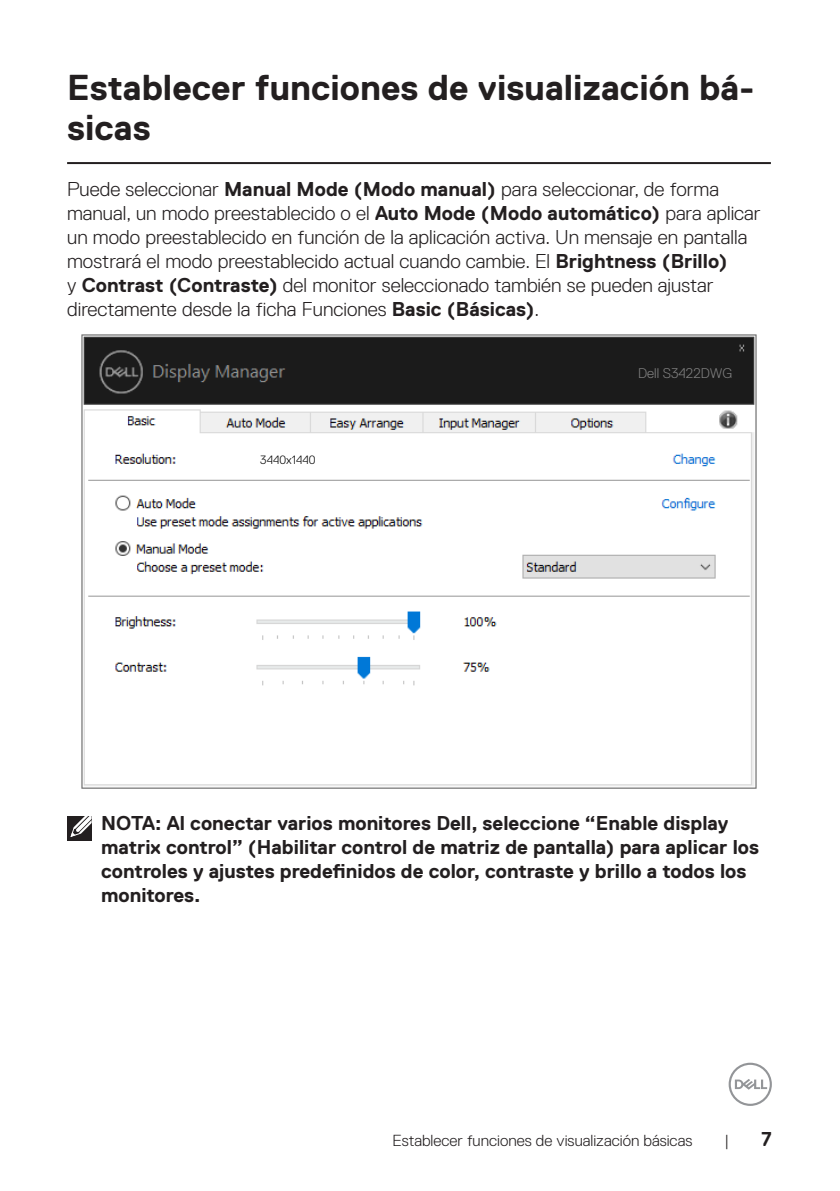
<style>
.page{position:relative;width:840px;height:1191px;background:#fff}
.page>*{position:absolute;margin:0;border:0;box-sizing:border-box;transform-origin:0 0}
.Head_1{font:700 36px/40px "Dell Replica";color:#231f20}
.Paragraph{font:300 20px/24px "Dell Replica";color:#231f20}
.Note{font:700 20px/24px "Dell Replica";color:#231f20}
.t1{font:300 16px "Dell Replica";color:#231f20}
.t2{font:300 14px "Dell Replica";color:#828282}
.t3{font:300 12px "Dell Replica";color:#000}
.s1{font-weight:700}
</style>
<div class="page">
<svg style="left:728px;top:1062px;width:43px;height:44px"></svg>
<hr style="left:67px;top:162px;width:703px;height:2px;background:#231f20">
<img style="left:81px;top:334px;width:676px;height:455px">
<div style="left:257px;top:449px;width:74px;height:18px;background:#fff"></div>
<div style="left:615px;top:363px;width:120px;height:17px;background:#1b1b1b"></div>
<div style="left:67px;top:816px;width:24px;height:24px;background:#231f20"></div>
<svg style="left:70px;top:816px;width:22px;height:22px"></svg>
<p class="Head_1" style="left:67px;top:67px;width:688px">Establecer funciones de visualización bá&shy;sicas</p>
<p class="Paragraph" style="left:67px;top:177px;width:694px">Puede seleccionar <span class="s1">Manual Mode (Modo manual)</span> para seleccionar, de forma manual, un modo preestablecido o el <span class="s1">Auto Mode (Modo automático)</span> para aplicar un modo preestablecido en función de la aplicación activa. Un mensaje en pantalla mostrará el modo preestablecido actual cuando cambie. El <span class="s1">Brightness (Brillo)<br></span>y <span class="s1">Contrast (Contraste)</span> del monitor seleccionado también se pueden ajustar directamente desde la ficha Funciones <span class="s1">Basic (Básicas)</span>.</p>
<p class="t3" style="left:260px;top:453px;width:57px">3440x1440</p>
<p class="t2" style="left:637px;top:365px;width:95px">Dell S3422DWG</p>
<p class="Note" style="left:101px;top:811px;width:659px">NOTA: Al conectar varios monitores Dell, seleccione “Enable display matrix control” (Habilitar control de matriz de pantalla) para aplicar los controles y ajustes predefinidos de color, contraste y brillo a todos los monitores.</p>
<p class="t1" style="left:392px;top:1131px;width:301px">Establecer funciones de visualización básicas</p>
<p class="t1" style="left:724px;top:1131px;width:6px">|</p>
<p class="Note" style="left:760px;top:1126px;width:12px">7</p>
</div>
